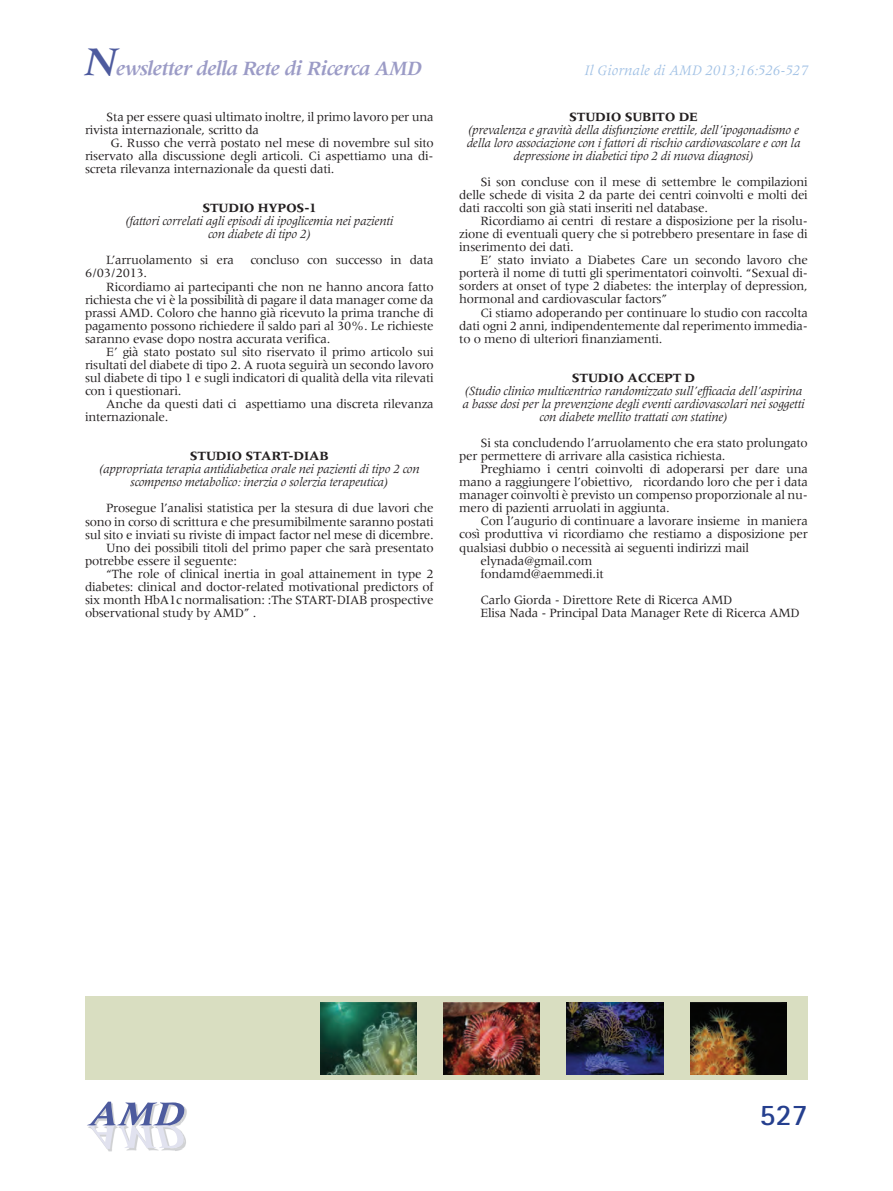
<style>
.page{position:relative;width:893px;height:1191px;background:#fff}
.page>*{position:absolute;margin:0;border:0;box-sizing:border-box;transform-origin:0 0}
.t1{font:700 30px "Rotis Sans Serif";color:#253f8e}
.t2{font:italic 700 21px "Meridien";letter-spacing:-.025em;color:#9b9bc6}
.t3{font:italic 15px "Meridien";color:#a1c1e5}
.t4{font:13.05px/13px "Meridien";letter-spacing:-.02em;color:#231f20;text-align:justify}
.t5{font:italic 13.05px/13px "Meridien";letter-spacing:-.02em;color:#231f20;text-align:center}
.t6{font:700 13.05px "Meridien";letter-spacing:-.02em;color:#231f20}
.s1{font-size:42px;color:#4d5a9e}
</style>
<div class="page">
<img style="left:175px;top:1148px;width:8px;height:3px">
<img style="left:106px;top:1148px;width:69px;height:3px">
<img style="left:87px;top:1101px;width:100px;height:45px">
<img style="left:87px;top:1125px;width:98px;height:23px">
<svg style="left:87px;top:1125px;width:84px;height:1px"></svg>
<div style="left:85px;top:996px;width:723px;height:84px;background:#d9dec1"></div>
<img style="left:320px;top:1002px;width:97px;height:72px">
<img style="left:443px;top:1002px;width:97px;height:72px">
<img style="left:567px;top:1002px;width:96px;height:72px">
<img style="left:690px;top:1002px;width:97px;height:72px">
<h2 class="t2" style="left:85px;top:57px;width:338px"><span class="s1">N</span>ewsletter della Rete di Ricerca AMD</h2>
<p class="t4" style="left:85px;top:110px;width:350px;text-indent:21px">Sta per essere quasi ultimato inoltre, il primo lavoro per una rivista internazionale, scritto da</p>
<p class="t4" style="left:85px;top:136px;width:350px;text-indent:25px">G. Russo che verrà postato nel mese di novembre sul sito riservato alla discussione degli articoli. Ci aspettiamo una di&shy;screta rilevanza internazionale da questi dati.</p>
<p class="t6" style="left:202px;top:200px;width:116px">STUDIO HYPOS-1</p>
<p class="t5" style="left:125px;top:215px;width:270px">(fattori correlati agli episodi di ipoglicemia nei pazienti con diabete di tipo 2)</p>
<p class="t4" style="left:85px;top:254px;width:350px;text-indent:21px">L’arruolamento si era concluso con successo in data<br>6/03/2013.</p>
<p class="t4" style="left:85px;top:280px;width:350px;text-indent:21px">Ricordiamo ai partecipanti che non ne hanno ancora fatto richiesta che vi è la possibilità di pagare il data manager come da prassi AMD. Coloro che hanno già ricevuto la prima tranche di pagamento possono richiedere il saldo pari al 30%. Le richieste saranno evase dopo nostra accurata verifica.</p>
<p class="t4" style="left:85px;top:345px;width:350px;text-indent:21px">E’ già stato postato sul sito riservato il primo articolo sui risultati del diabete di tipo 2. A ruota seguirà un secondo lavoro sul diabete di tipo 1 e sugli indicatori di qualità della vita rilevati con i questionari.</p>
<p class="t4" style="left:85px;top:397px;width:350px;text-indent:21px">Anche da questi dati ci aspettiamo una discreta rilevanza internazionale.</p>
<p class="t6" style="left:190px;top:448px;width:140px">STUDIO START-DIAB</p>
<p class="t5" style="left:99px;top:463px;width:322px">(appropriata terapia antidiabetica orale nei pazienti di tipo 2 con scompenso metabolico: inerzia o solerzia terapeutica)</p>
<p class="t4" style="left:106px;top:501px;width:329px">Prosegue l’analisi statistica per la stesura di due lavori che</p>
<p class="t4" style="left:85px;top:515px;width:350px">sono in corso di scrittura e che presumibilmente saranno postati</p>
<p class="t4" style="left:85px;top:528px;width:350px">sul sito e inviati su riviste di impact factor nel mese di dicembre.</p>
<p class="t4" style="left:106px;top:541px;width:329px">Uno dei possibili titoli del primo paper che sarà presentato</p>
<p class="t4" style="left:85px;top:554px;width:153px">potrebbe essere il seguente:</p>
<p class="t4" style="left:106px;top:567px;width:329px">“The role of clinical inertia in goal attainement in type 2</p>
<p class="t4" style="left:85px;top:580px;width:350px">diabetes: clinical and doctor-related motivational predictors of</p>
<p class="t4" style="left:85px;top:593px;width:350px">six month HbA1c normalisation: :The START-DIAB prospective</p>
<p class="t4" style="left:85px;top:606px;width:173px">observational study by AMD” .</p>
<p class="t3" style="left:585px;top:63px;width:225px">Il Giornale di AMD 2013;16:526-527</p>
<p class="t6" style="left:569px;top:109px;width:130px">STUDIO SUBITO DE</p>
<p class="t5" style="left:467px;top:123px;width:335px">(prevalenza e gravità della disfunzione erettile, dell’ipogonadismo e della loro associazione con i fattori di rischio cardiovascolare e con la depressione in diabetici tipo 2 di nuova diagnosi)</p>
<p class="t4" style="left:459px;top:175px;width:350px;text-indent:21px">Si son concluse con il mese di settembre le compilazioni delle schede di visita 2 da parte dei centri coinvolti e molti dei dati raccolti son già stati inseriti nel database.</p>
<p class="t4" style="left:459px;top:214px;width:350px;text-indent:21px">Ricordiamo ai centri di restare a disposizione per la risolu&shy;zione di eventuali query che si potrebbero presentare in fase di inserimento dei dati.</p>
<p class="t4" style="left:459px;top:253px;width:350px;text-indent:21px">E’ stato inviato a Diabetes Care un secondo lavoro che porterà il nome di tutti gli sperimentatori coinvolti. “Sexual di&shy;sorders at onset of type 2 diabetes: the interplay of depression, hormonal and cardiovascular factors”</p>
<p class="t4" style="left:459px;top:306px;width:350px;text-indent:21px">Ci stiamo adoperando per continuare lo studio con raccolta dati ogni 2 anni, indipendentemente dal reperimento immedia&shy;to o meno di ulteriori finanziamenti.</p>
<p class="t6" style="left:572px;top:370px;width:125px">STUDIO ACCEPT D</p>
<p class="t5" style="left:463px;top:384px;width:344px">(Studio clinico multicentrico randomizzato sull’efficacia dell’aspirina a basse dosi per la prevenzione degli eventi cardiovascolari nei soggetti con diabete mellito trattati con statine)</p>
<p class="t4" style="left:459px;top:436px;width:350px;text-indent:21px">Si sta concludendo l’arruolamento che era stato prolungato per permettere di arrivare alla casistica richiesta.</p>
<p class="t4" style="left:459px;top:462px;width:350px;text-indent:21px">Preghiamo i centri coinvolti di adoperarsi per dare una mano a raggiungere l’obiettivo, ricordando loro che per i data manager coinvolti è previsto un compenso proporzionale al nu&shy;mero di pazienti arruolati in aggiunta.</p>
<p class="t4" style="left:480px;top:514px;width:329px">Con l’augurio di continuare a lavorare insieme in maniera</p>
<p class="t4" style="left:459px;top:528px;width:350px">così produttiva vi ricordiamo che restiamo a disposizione per</p>
<p class="t4" style="left:459px;top:541px;width:291px">qualsiasi dubbio o necessità ai seguenti indirizzi mail</p>
<p class="t4" style="left:480px;top:554px;width:113px">elynada@gmail.com</p>
<p class="t4" style="left:480px;top:567px;width:125px">fondamd@aemmedi.it</p>
<p class="t4" style="left:480px;top:593px;width:321px">Carlo Giorda - Direttore Rete di Ricerca AMD<br>Elisa Nada - Principal Data Manager Rete di Ricerca AMD</p>
<h1 class="t1" style="left:760px;top:1096px;width:50px">527</h1>
</div>
